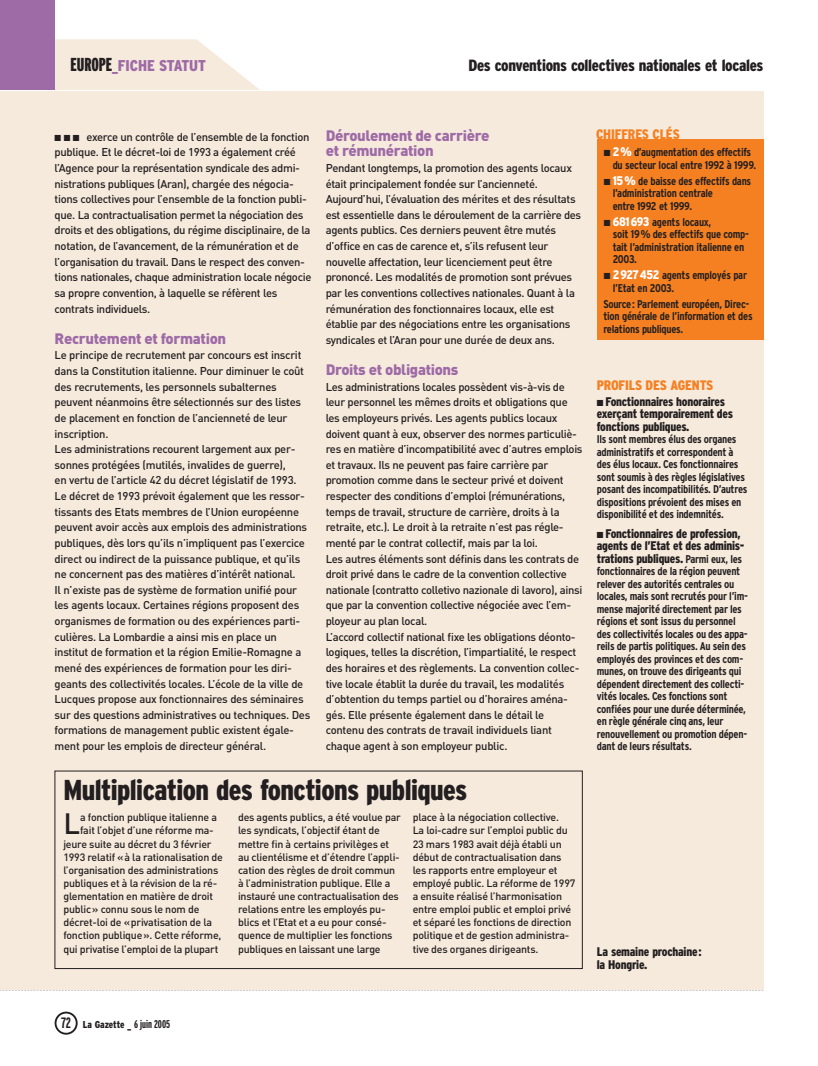
<style>
.page{position:relative;width:818px;height:1066px;background:#fff}
.page>*{position:absolute;margin:0;border:0;box-sizing:border-box;transform-origin:0 0}
.t1{font:500 29px "DIN";color:#231f20}
.t2{font:900 condensed 28.75px "Interstate";letter-spacing:-.02em;color:#231f20}
.t3{font:900 condensed 16.25px "Interstate";letter-spacing:-.02em;color:#231f20}
.t4{font:900 condensed 15.62px "Interstate";letter-spacing:-.005em;color:#9e6ba7}
.t5{font:900 15px/15.6px "DIN";letter-spacing:-.025em;color:#9e6ba7}
.t6{font:900 condensed 13.75px "Interstate";letter-spacing:-.015em;color:#f58021}
.t7{font:900 condensed 12.5px/12.5px "Interstate";letter-spacing:-.02em;color:#231f20}
.t8{font:500 11.25px/15.6px "DIN";letter-spacing:-.03em;color:#231f20}
.t9{font:700 condensed 11.25px/12.5px "Interstate";letter-spacing:-.025em;color:#231f20}
.t10{font:500 10.62px/13.1px "DIN";letter-spacing:-.02em;color:#231f20}
.t11{font:900 condensed 10px "Interstate";letter-spacing:-.005em;color:#231f20}
.t12{font:8.75px "Zapf Dingbats";color:#231f20}
.s1{font-stretch:extra-condensed;font-size:18.75px;color:#231f20}
.s2{font-weight:900;font-size:12.5px;color:#fff}
.s3{font-weight:700;font-size:11.25px}
.s4{font-weight:700;font-stretch:extra-condensed;font-size:15px}
.s5{font-weight:700;font-stretch:extra-condensed;font-size:11.25px}
</style>
<div class="page">
<svg style="left:55px;top:39px;width:205px;height:51px"></svg>
<svg style="left:0;top:989px;width:763px;height:1px"></svg>
<div style="left:55px;top:1012px;width:23px;height:23px;border:2px solid #231f20;border-radius:50%"></div>
<div style="left:0;top:0;width:55px;height:90px;background:#9e6ba7"></div>
<div style="left:0;top:91px;width:763px;height:898px;background:#f6eadc"></div>
<div style="left:55px;top:771px;width:528px;height:198px;border:1px solid #231f20"></div>
<div style="left:597px;top:139px;width:166px;height:201px;background:#f58021"></div>
<h3 class="t4" style="left:71px;top:60px;width:137px"><span class="s1">EUROPE</span>_FICHE STATUT</h3>
<h3 class="t3" style="left:468px;top:60px;width:296px">Des conventions collectives nationales et locales</h3>
<p class="t8" style="left:55px;top:130px;width:258px;text-indent:32px">exerce un contrôle de l’ensemble de la fonction publique. Et le décret-loi de 1993 a également créé l’Agence pour la représentation syndicale des admi&shy;nistrations publiques (Aran), chargée des négocia&shy;tions collectives pour l’ensemble de la fonction publi&shy;que. La contractualisation permet la négociation des droits et des obligations, du régime disciplinaire, de la notation, de l’avancement, de la rémunération et de l’organisation du travail. Dans le respect des conven&shy;tions nationales, chaque administration locale négocie sa propre convention, à laquelle se réfèrent les contrats individuels.</p>
<h3 class="t5" style="left:55px;top:332px;width:173px">Recrutement et formation</h3>
<p class="t8" style="left:55px;top:349px;width:257px">Le principe de recrutement par concours est inscrit dans la Constitution italienne. Pour diminuer le coût des recrutements, les personnels subalternes peuvent néanmoins être sélectionnés sur des listes de placement en fonction de l’ancienneté de leur inscription.<br>Les administrations recourent largement aux per&shy;sonnes protégées (mutilés, invalides de guerre),<br>en vertu de l’article 42 du décret législatif de 1993.<br>Le décret de 1993 prévoit également que les ressor&shy;tissants des Etats membres de l’Union européenne peuvent avoir accès aux emplois des administrations publiques, dès lors qu’ils n’impliquent pas l’exercice direct ou indirect de la puissance publique, et qu’ils ne concernent pas des matières d’intérêt national.<br>Il n’existe pas de système de formation unifié pour les agents locaux. Certaines régions proposent des organismes de formation ou des expériences parti&shy;culières. La Lombardie a ainsi mis en place un institut de formation et la région Emilie-Romagne a mené des expériences de formation pour les diri&shy;geants des collectivités locales. L’école de la ville de Lucques propose aux fonctionnaires des séminaires sur des questions administratives ou techniques. Des formations de management public existent égale&shy;ment pour les emplois de directeur général.</p>
<p class="t12" style="left:55px;top:132px;width:26px">■■■</p>
<h3 class="t5" style="left:326px;top:129px;width:165px">Déroulement de carrière et rémunération</h3>
<p class="t8" style="left:326px;top:161px;width:257px">Pendant longtemps, la promotion des agents locaux était principalement fondée sur l’ancienneté.<br>Aujourd’hui, l’évaluation des mérites et des résultats est essentielle dans le déroulement de la carrière des agents publics. Ces derniers peuvent être mutés d’office en cas de carence et, s’ils refusent leur nouvelle affectation, leur licenciement peut être prononcé. Les modalités de promotion sont prévues par les conventions collectives nationales. Quant à la rémunération des fonctionnaires locaux, elle est établie par des négociations entre les organisations syndicales et l’Aran pour une durée de deux ans.</p>
<h3 class="t5" style="left:326px;top:363px;width:134px">Droits et obligations</h3>
<p class="t8" style="left:326px;top:380px;width:258px">Les administrations locales possèdent vis-à-vis de leur personnel les mêmes droits et obligations que les employeurs privés. Les agents publics locaux doivent quant à eux, observer des normes particuliè&shy;res en matière d’incompatibilité avec d’autres emplois et travaux. Ils ne peuvent pas faire carrière par promotion comme dans le secteur privé et doivent respecter des conditions d’emploi (rémunérations, temps de travail, structure de carrière, droits à la retraite, etc.). Le droit à la retraite n’est pas régle&shy;menté par le contrat collectif, mais par la loi.<br>Les autres éléments sont définis dans les contrats de droit privé dans le cadre de la convention collective nationale (contratto colletivo nazionale di lavoro), ainsi que par la convention collective négociée avec l’em&shy;ployeur au plan local.<br>L’accord collectif national fixe les obligations déonto&shy;logiques, telles la discrétion, l’impartialité, le respect des horaires et des règlements. La convention collec&shy;tive locale établit la durée du travail, les modalités d’obtention du temps partiel ou d’horaires aména&shy;gés. Elle présente également dans le détail le contenu des contrats de travail individuels liant chaque agent à son employeur public.</p>
<p class="t6" style="left:596px;top:129px;width:85px">CHIFFRES CLÉS</p>
<p class="t9" style="left:613px;top:147px;width:145px;text-indent:-9px">■ <span class="s2">2 %</span> d’augmentation des effectifs du secteur local entre 1992 à 1999.</p>
<p class="t9" style="left:613px;top:175px;width:140px;text-indent:-9px">■ <span class="s2">15 %</span> de baisse des effectifs dans l’administration centrale<br>entre 1992 et 1999.</p>
<p class="t9" style="left:613px;top:216px;width:138px;text-indent:-9px">■ <span class="s2">681 693</span> agents locaux,<br>soit 19 % des effectifs que comp&shy;tait l’administration italienne en<br>2003.</p>
<p class="t9" style="left:613px;top:270px;width:136px;text-indent:-9px">■ <span class="s2">2 927 452</span> agents employés par l’Etat en 2003.</p>
<p class="t9" style="left:603px;top:298px;width:151px">Source : Parlement européen, Direc&shy;tion générale de l’information et des relations publiques.</p>
<p class="t6" style="left:597px;top:380px;width:118px">PROFILS DES AGENTS</p>
<p class="t7" style="left:597px;top:396px;width:138px">■ Fonctionnaires honoraires exerçant temporairement des fonctions publiques.</p>
<p class="t9" style="left:597px;top:434px;width:152px">Ils sont membres élus des organes administratifs et correspondent à des élus locaux. Ces fonctionnaires sont soumis à des règles législatives posant des incompatibilités. D’autres dispositions prévoient des mises en disponibilité et des indemnités.</p>
<p class="t7" style="left:597px;top:528px;width:149px">■ Fonctionnaires de profession, agents de l’Etat et des adminis&shy;trations publiques. <span class="s3">Parmi eux, les</span></p>
<p class="t9" style="left:597px;top:566px;width:153px">fonctionnaires de la région peuvent relever des autorités centrales ou locales, mais sont recrutés pour l’im&shy;mense majorité directement par les régions et sont issus du personnel des collectivités locales ou des appa&shy;reils de partis politiques. Au sein des employés des provinces et des com&shy;munes, on trouve des dirigeants qui dépendent directement des collecti&shy;vités locales. Ces fonctions sont confiées pour une durée déterminée, en règle générale cinq ans, leur renouvellement ou promotion dépen&shy;dant de leurs résultats.</p>
<h2 class="t2" style="left:63px;top:779px;width:405px">Multiplication des fonctions publiques</h2>
<h1 class="t1" style="left:63px;top:814px;width:18px">L</h1>
<p class="t10" style="left:80px;top:812px;width:138px">a fonction publique italienne a</p>
<p class="t10" style="left:80px;top:825px;width:135px">fait l’objet d’une réforme ma-</p>
<p class="t10" style="left:63px;top:838px;width:150px">jeure suite au décret du 3 février</p>
<p class="t10" style="left:63px;top:851px;width:161px">1993 relatif « à la rationalisation de</p>
<p class="t10" style="left:63px;top:864px;width:156px">l’organisation des administrations</p>
<p class="t10" style="left:63px;top:878px;width:155px">publiques et à la révision de la ré-</p>
<p class="t10" style="left:63px;top:891px;width:151px">glementation en matière de droit</p>
<p class="t10" style="left:63px;top:904px;width:138px">public » connu sous le nom de</p>
<p class="t10" style="left:63px;top:917px;width:150px">décret-loi de « privatisation de la</p>
<p class="t10" style="left:63px;top:930px;width:160px">fonction publique ». Cette réforme,</p>
<p class="t10" style="left:63px;top:943px;width:157px">qui privatise l’emploi de la plupart</p>
<p class="t10" style="left:238px;top:812px;width:164px">des agents publics, a été voulue par les syndicats, l’objectif étant de mettre fin à certains privilèges et au clientélisme et d’étendre l’appli&shy;cation des règles de droit commun à l’administration publique. Elle a instauré une contractualisation des relations entre les employés pu&shy;blics et l’Etat et a eu pour consé&shy;quence de multiplier les fonctions publiques en laissant une large</p>
<p class="t10" style="left:413px;top:812px;width:164px">place à la négociation collective.<br>La loi-cadre sur l’emploi public du 23 mars 1983 avait déjà établi un début de contractualisation dans les rapports entre employeur et employé public. La réforme de 1997 a ensuite réalisé l’harmonisation entre emploi public et emploi privé et séparé les fonctions de direction politique et de gestion administra&shy;tive des organes dirigeants.</p>
<p class="t11" style="left:61px;top:1021px;width:111px"><span class="s4">72</span> La Gazette <span class="s4">_</span> <span class="s5">6 juin 2005</span></p>
<p class="t7" style="left:597px;top:947px;width:107px">La semaine prochaine : la Hongrie.</p>
</div>
